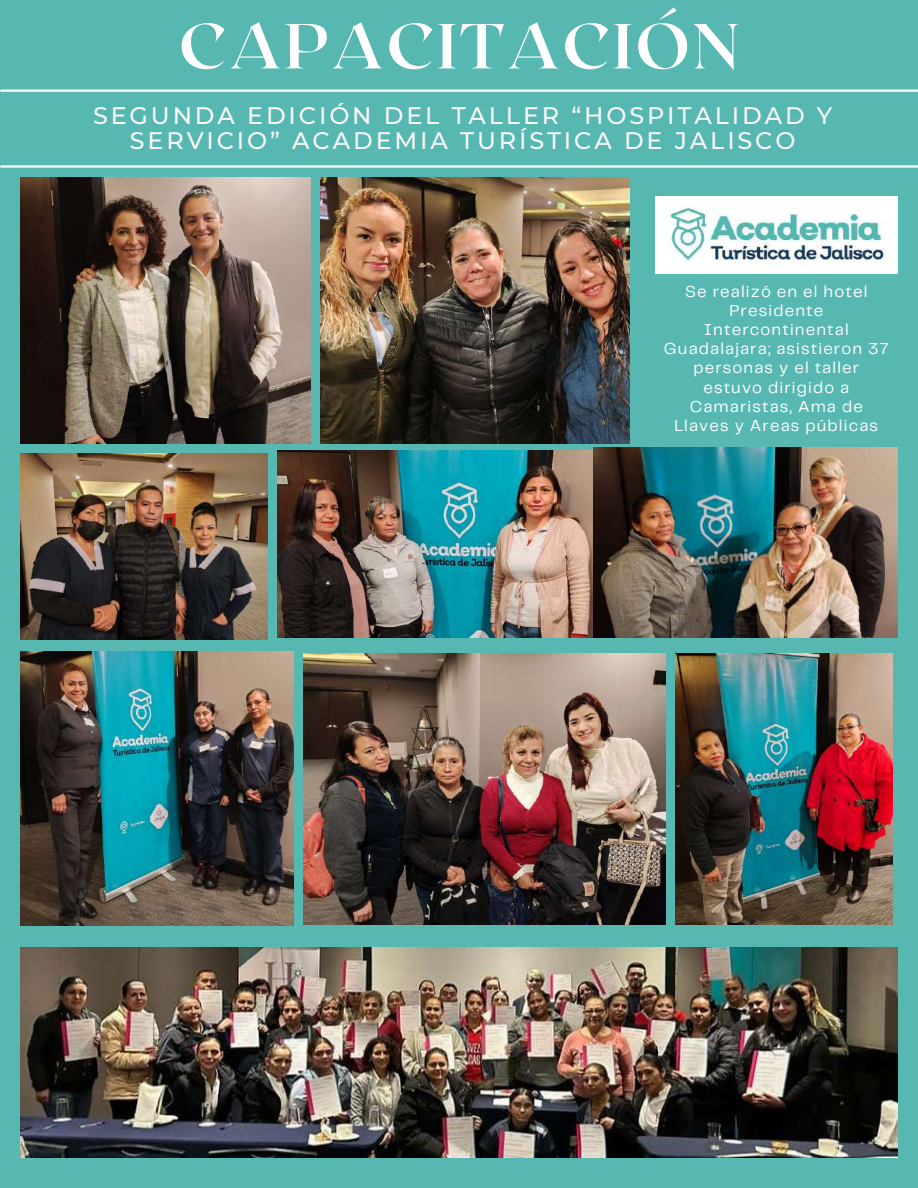
<style>
.page{position:relative;width:918px;height:1188px;background:#57b7b1}
.page>*{position:absolute;margin:0;border:0;box-sizing:border-box;transform-origin:0 0}
.t1{font:700 63.45px "Roxborough CF";letter-spacing:.04em;color:#fff}
.t2{font:500 23.85px/24.8px "Montserrat";letter-spacing:.12em;color:#f8f8f8;text-align:center}
.t3{font:16.5px/19.2px "Telegraf";letter-spacing:.07em;color:#fff;text-align:center}
</style>
<div class="page">
<hr style="left:1px;top:165px;width:917px;height:3px;background:#fff">
<hr style="left:1px;top:90px;width:917px;height:2px;background:#fff">
<img style="left:656px;top:196px;width:241px;height:78px">
<img style="left:21px;top:947px;width:876px;height:210px">
<img style="left:21px;top:651px;width:272px;height:275px">
<img style="left:304px;top:654px;width:362px;height:271px">
<img style="left:21px;top:454px;width:246px;height:185px">
<img style="left:594px;top:447px;width:304px;height:190px">
<img style="left:321px;top:178px;width:309px;height:265px">
<img style="left:675px;top:654px;width:217px;height:271px">
<img style="left:277px;top:450px;width:315px;height:187px">
<img style="left:21px;top:178px;width:289px;height:265px">
<h1 class="t1" style="left:179px;top:5px;width:562px">CAPACITACIÓN</h1>
<h2 class="t2" style="left:93px;top:103px;width:741px">SEGUNDA EDICIÓN DEL TALLER “HOSPITALIDAD Y<br>SERVICIO” ACADEMIA TURÍSTICA DE JALISCO</h2>
<p class="t3" style="left:664px;top:283px;width:226px">Se realizó en el hotel<br>Presidente<br>Intercontinental<br>Guadalajara; asistieron 37 personas y el taller estuvo dirigido a<br>Camaristas, Ama de<br>Llaves y Areas públicas</p>
</div>
